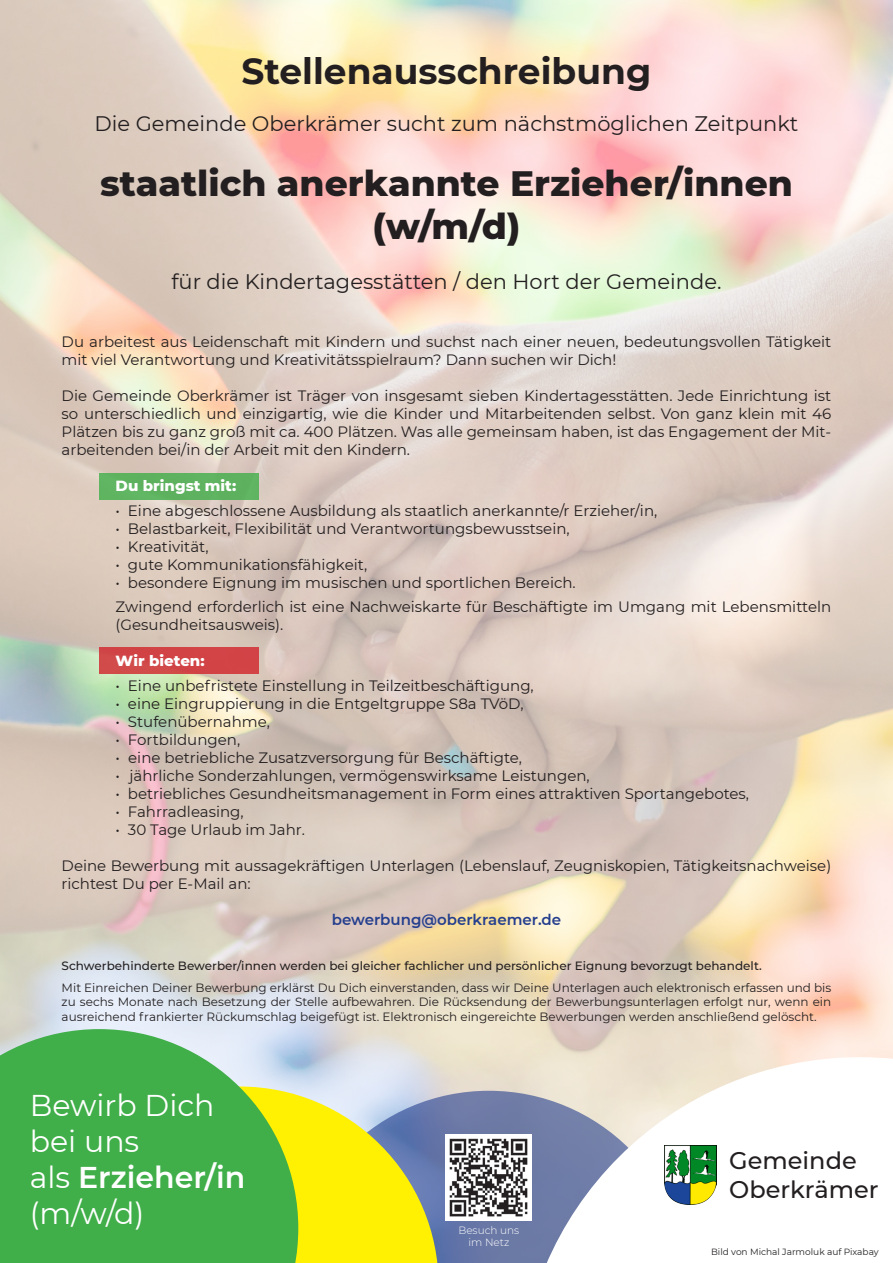
<style>
.page{position:relative;width:893px;height:1263px;background:#fff}
.page>*{position:absolute;margin:0;border:0;box-sizing:border-box;transform-origin:0 0}
.t1{font:800 36px/43.2px "Montserrat";color:#231f20;text-align:center}
.t2{font:700 36px "Montserrat";color:#231f20}
.t3{font:30px/36px "Montserrat";color:#fff}
.t4{font:500 24px/28.8px "Montserrat";color:#231f20}
.t5{font:21px "Montserrat";color:#231f20}
.t6{font:15px/18px "Montserrat";color:#231f20}
.t7{font:600 15px "Montserrat";color:#253f8e}
.t8{font:800 15px "Montserrat";color:#fff}
.t9{font:12px/14.4px "Montserrat";color:#231f20;text-align:justify}
.t10{font:500 12px "Montserrat";color:#231f20}
.t11{font:300 10.5px/12px "Montserrat";color:#fff;text-align:center}
.t12{font:9px "Montserrat";color:#231f20}
.s1{font-weight:600}
</style>
<div class="page">
<img style="left:0;top:0;width:893px;height:1091px">
<div style="left:99px;top:473px;width:159px;height:27px;background:#5eb25f"></div>
<div style="left:99px;top:647px;width:159px;height:27px;background:#d14346"></div>
<svg style="left:439px;top:1091px;width:80px;height:172px;fill:#6b79a6"></svg>
<svg style="left:298px;top:1086px;width:141px;height:177px;fill:#fff101"></svg>
<svg style="left:0;top:1029px;width:298px;height:234px;fill:#40ae49"></svg>
<svg style="left:519px;top:1057px;width:374px;height:206px"></svg>
<img style="left:664px;top:1146px;width:52px;height:58px">
<img style="left:446px;top:1134px;width:86px;height:86px">
<h1 class="t2" style="left:242px;top:45px;width:411px">Stellenausschreibung</h1>
<h3 class="t5" style="left:94px;top:109px;width:705px">Die Gemeinde Oberkrämer sucht zum nächstmöglichen Zeitpunkt</h3>
<h1 class="t1" style="left:100px;top:159px;width:694px">staatlich anerkannte Erzieher/innen (w/m/d)</h1>
<h3 class="t5" style="left:171px;top:267px;width:552px">für die Kindertagesstätten / den Hort der Gemeinde.</h3>
<p class="t6" style="left:62px;top:332px;width:771px">Du arbeitest aus Leidenschaft mit Kindern und suchst nach einer neuen, bedeutungsvollen Tätigkeit mit viel Verantwortung und Kreativitätsspielraum? Dann suchen wir Dich!</p>
<p class="t6" style="left:62px;top:386px;width:771px;text-align:justify">Die Gemeinde Oberkrämer ist Träger von insgesamt sieben Kindertagesstätten. Jede Einrichtung ist so unterschiedlich und einzigartig, wie die Kinder und Mitarbeitenden selbst. Von ganz klein mit 46<br>Plätzen bis zu ganz groß mit ca. 400 Plätzen. Was alle gemeinsam haben, ist das Engagement der Mit&shy;arbeitenden bei/in der Arbeit mit den Kindern.</p>
<p class="t8" style="left:116px;top:474px;width:122px">Du bringst mit:</p>
<p class="t6" style="left:116px;top:501px;width:543px">• Eine abgeschlossene Ausbildung als staatlich anerkannte/r Erzieher/in,</p>
<p class="t6" style="left:116px;top:519px;width:456px">• Belastbarkeit, Flexibilität und Verantwortungsbewusstsein,</p>
<p class="t6" style="left:116px;top:537px;width:94px">• Kreativität,</p>
<p class="t6" style="left:116px;top:555px;width:253px">• gute Kommunikationsfähigkeit,</p>
<p class="t6" style="left:116px;top:570px;width:717px;line-height:24px">• besondere Eignung im musischen und sportlichen Bereich.<br>Zwingend erforderlich ist eine Nachweiskarte für Beschäftigte im Umgang mit Lebensmitteln</p>
<p class="t6" style="left:116px;top:615px;width:169px">(Gesundheitsausweis).</p>
<p class="t8" style="left:116px;top:650px;width:90px">Wir bieten:</p>
<p class="t6" style="left:116px;top:676px;width:420px">• Eine unbefristete Einstellung in Teilzeitbeschäftigung,</p>
<p class="t6" style="left:116px;top:694px;width:409px">• eine Eingruppierung in die Entgeltgruppe S8a TVöD,</p>
<p class="t6" style="left:116px;top:712px;width:156px">• Stufenübernahme,</p>
<p class="t6" style="left:116px;top:730px;width:126px">• Fortbildungen,</p>
<p class="t6" style="left:116px;top:748px;width:408px">• eine betriebliche Zusatzversorgung für Beschäftigte,</p>
<p class="t6" style="left:116px;top:766px;width:476px">• jährliche Sonderzahlungen, vermögenswirksame Leistungen,</p>
<p class="t6" style="left:116px;top:784px;width:635px">• betriebliches Gesundheitsmanagement in Form eines attraktiven Sportangebotes,</p>
<p class="t6" style="left:116px;top:802px;width:130px">• Fahrradleasing,</p>
<p class="t6" style="left:116px;top:820px;width:191px">• 30 Tage Urlaub im Jahr.</p>
<p class="t6" style="left:62px;top:856px;width:771px">Deine Bewerbung mit aussagekräftigen Unterlagen (Lebenslauf, Zeugniskopien, Tätigkeitsnachweise) richtest Du per E-Mail an:</p>
<p class="t7" style="left:332px;top:909px;width:231px">bewerbung@oberkraemer.de</p>
<p class="t10" style="left:62px;top:958px;width:702px">Schwerbehinderte Bewerber/innen werden bei gleicher fachlicher und persönlicher Eignung bevorzugt behandelt.</p>
<p class="t9" style="left:62px;top:980px;width:771px">Mit Einreichen Deiner Bewerbung erklärst Du Dich einverstanden, dass wir Deine Unterlagen auch elektronisch erfassen und bis zu sechs Monate nach Besetzung der Stelle aufbewahren. Die Rücksendung der Bewerbungsunterlagen erfolgt nur, wenn ein ausreichend frankierter Rückumschlag beigefügt ist. Elektronisch eingereichte Bewerbungen werden anschließend gelöscht.</p>
<h2 class="t3" style="left:30px;top:1086px;width:217px">Bewirb Dich bei uns<br>als <span class="s1">Erzieher/in </span>(m/w/d)</h2>
<p class="t11" style="left:458px;top:1224px;width:62px">Besuch uns im Netz</p>
<h3 class="t4" style="left:729px;top:1145px;width:151px">Gemeinde<br>Oberkrämer</h3>
<p class="t12" style="left:711px;top:1245px;width:169px">Bild von Michal Jarmoluk auf Pixabay</p>
</div>
